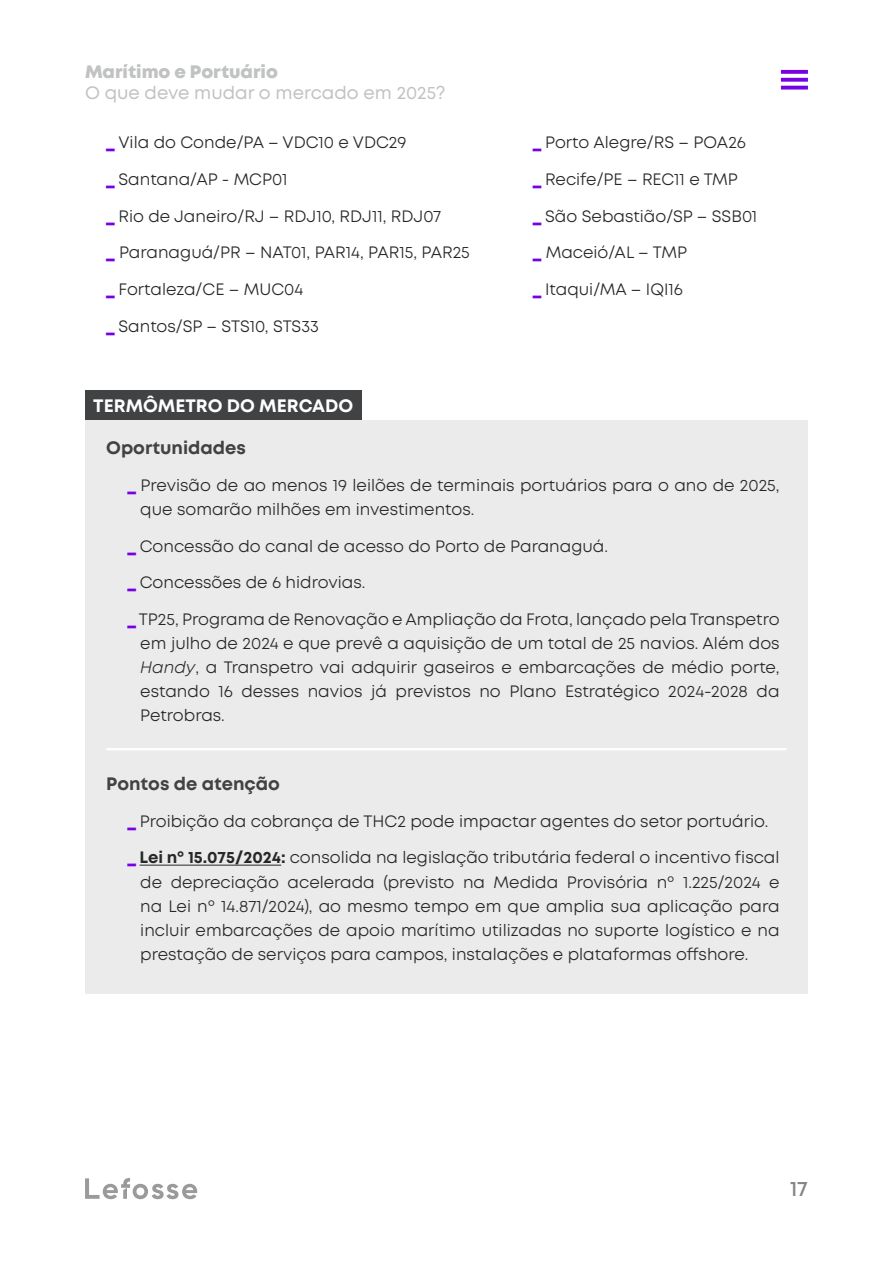
<style>
.page{position:relative;width:893px;height:1263px;background:#fff}
.page>*{position:absolute;margin:0;border:0;box-sizing:border-box;transform-origin:0 0}
.t1{font:600 21px "Mont";color:#858585}
.t2{font:18px "Mont";color:#c0c3c1}
.t3{font:700 18px "Mont";color:#404243}
.t4{font:700 18px "Mont";color:#fff}
.t5{font:800 18px "Mont";color:#c0c3c1}
.t6{font:16.5px/24px "Mont";color:#262827;text-align:justify}
.s1{font-weight:800;color:#7800e5}
.s2{font-style:italic}
.s3{font-weight:700}
</style>
<div class="page">
<svg style="left:781px;top:70px;width:27px;height:20px"></svg>
<svg style="left:85px;top:1178px;width:112px;height:21px"></svg>
<div style="left:85px;top:420px;width:723px;height:574px;background:#ebebeb"></div>
<div style="left:85px;top:391px;width:276px;height:29px;background:#404243"></div>
<hr style="left:106px;top:748px;width:681px;height:2px;background:#fff">
<hr style="left:140px;top:865px;width:141px;height:1px;background:#262827">
<p class="t5" style="left:85px;top:60px;width:194px">Marítimo e Portuário</p>
<p class="t2" style="left:85px;top:81px;width:362px">O que deve mudar o mercado em 2025?</p>
<p class="t6" style="left:106px;top:130px;width:302px"><span class="s1">_</span> Vila do Conde/PA – VDC10 e VDC29</p>
<p class="t6" style="left:106px;top:167px;width:183px"><span class="s1">_</span> Santana/AP - MCP01</p>
<p class="t6" style="left:106px;top:204px;width:336px"><span class="s1">_</span> Rio de Janeiro/RJ – RDJ10, RDJ11, RDJ07</p>
<p class="t6" style="left:106px;top:241px;width:365px"><span class="s1">_</span> Paranaguá/PR – NAT01, PAR14, PAR15, PAR25</p>
<p class="t6" style="left:106px;top:277px;width:198px"><span class="s1">_</span> Fortaleza/CE – MUC04</p>
<p class="t6" style="left:106px;top:314px;width:214px"><span class="s1">_</span> Santos/SP – STS10, STS33</p>
<p class="t6" style="left:533px;top:130px;width:214px"><span class="s1">_</span> Porto Alegre/RS – POA26</p>
<p class="t6" style="left:533px;top:167px;width:206px"><span class="s1">_</span> Recife/PE – REC11 e TMP</p>
<p class="t6" style="left:533px;top:204px;width:226px"><span class="s1">_</span> São Sebastião/SP – SSB01</p>
<p class="t6" style="left:533px;top:241px;width:156px"><span class="s1">_</span> Maceió/AL – TMP</p>
<p class="t6" style="left:533px;top:277px;width:151px"><span class="s1">_</span> Itaqui/MA – IQI16</p>
<p class="t4" style="left:93px;top:394px;width:262px">TERMÔMETRO DO MERCADO</p>
<p class="t3" style="left:106px;top:436px;width:141px">Oportunidades</p>
<p class="t6" style="left:140px;top:473px;width:641px;text-indent:-13px"><span class="s1">_</span> Previsão de ao menos 19 leilões de terminais portuários para o ano de 2025, que somarão milhões em investimentos.</p>
<p class="t6" style="left:128px;top:534px;width:482px"><span class="s1">_</span> Concessão do canal de acesso do Porto de Paranaguá.</p>
<p class="t6" style="left:128px;top:571px;width:239px"><span class="s1">_</span> Concessões de 6 hidrovias.</p>
<p class="t6" style="left:140px;top:607px;width:641px;text-indent:-13px"><span class="s1">_</span> TP25, Programa de Renovação e Ampliação da Frota, lançado pela Transpetro em julho de 2024 e que prevê a aquisição de um total de 25 navios. Além dos <span class="s2">Handy</span>, a Transpetro vai adquirir gaseiros e embarcações de médio porte, estando 16 desses navios já previstos no Plano Estratégico 2024-2028 da Petrobras.</p>
<p class="t3" style="left:106px;top:772px;width:175px">Pontos de atenção</p>
<p class="t6" style="left:128px;top:809px;width:642px"><span class="s1">_</span> Proibição da cobrança de THC2 pode impactar agentes do setor portuário.</p>
<p class="t6" style="left:140px;top:846px;width:641px;text-indent:-13px"><span class="s1">_</span> <span class="s3">Lei nº 15.075/2024:</span> consolida na legislação tributária federal o incentivo fiscal de depreciação acelerada (previsto na Medida Provisória nº 1.225/2024 e na Lei nº 14.871/2024), ao mesmo tempo em que amplia sua aplicação para incluir embarcações de apoio marítimo utilizadas no suporte logístico e na prestação de serviços para campos, instalações e plataformas offshore.</p>
<p class="t1" style="left:790px;top:1175px;width:19px">17</p>
</div>
